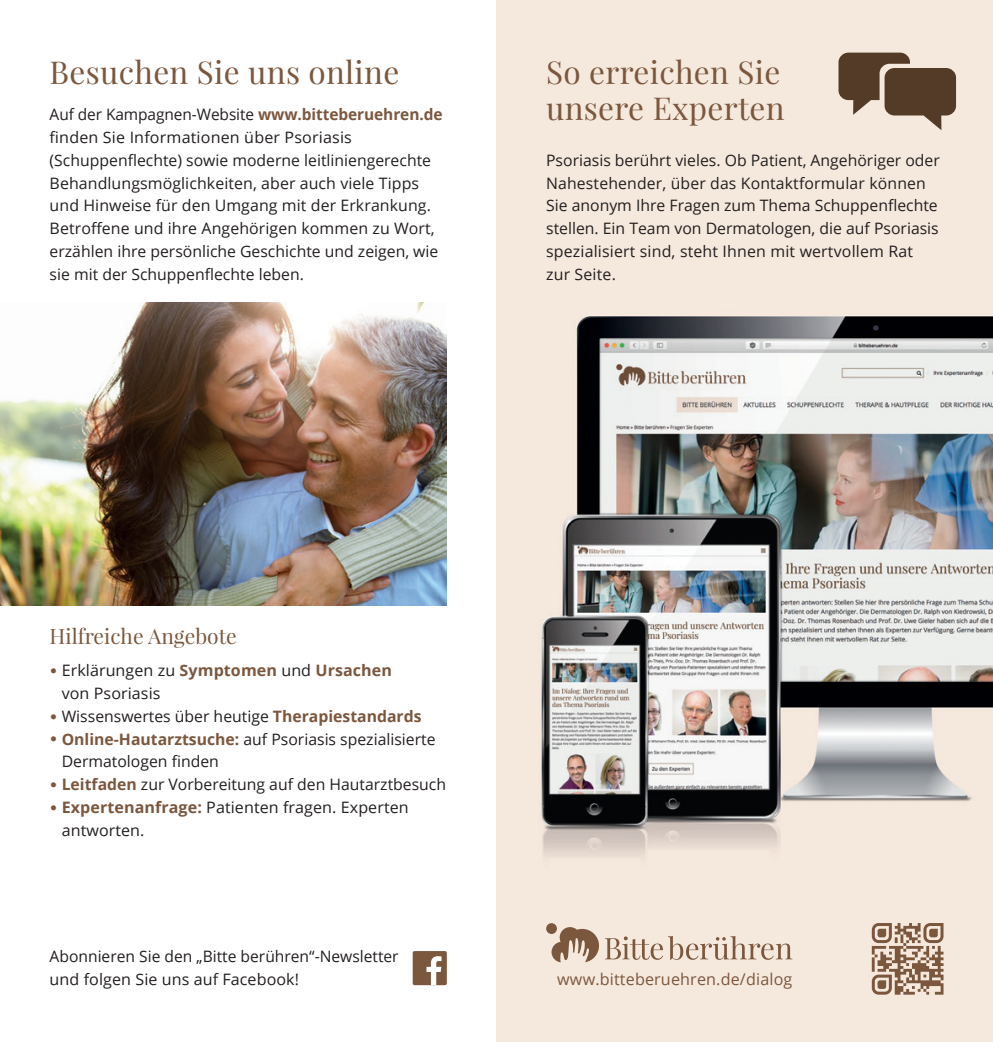
<style>
.page{position:relative;width:993px;height:1042px;background:#fff}
.page>*{position:absolute;margin:0;border:0;box-sizing:border-box;transform-origin:0 0}
.t1{font:31.5px/36.8px "Playfair Display";letter-spacing:.01em;color:#7b573e}
.t2{font:21px "Playfair Display";color:#7b573e}
.t3{font:16.1px "Open Sans";letter-spacing:.01em;color:#7b573e}
.t4{font:15.75px/22.8px "Open Sans";color:#231f20}
.s1{font-weight:700;color:#7b573e}
.s2{font-family:"Helvetica Neue";font-size:22.75px;color:#7b573e}
</style>
<div class="page">
<div style="left:496px;top:0;width:496px;height:1042px;background:#f5e9dd"></div>
<img style="left:541px;top:316px;width:451px;height:541px">
<svg style="left:838px;top:53px;width:117px;height:77px"></svg>
<div style="left:546px;top:923px;width:10px;height:11px;background:#7b573e;border-radius:50%"></div>
<svg style="left:551px;top:927px;width:241px;height:35px"></svg>
<svg style="left:871px;top:923px;width:72px;height:71px"></svg>
<div style="left:412px;top:951px;width:34px;height:34px;background:#7b573e;border-radius:2px"></div>
<svg style="left:426px;top:956px;width:15px;height:29px"></svg>
<img style="left:0;top:303px;width:446px;height:302px">
<h1 class="t1" style="left:50px;top:53px;width:351px">Besuchen Sie uns online</h1>
<p class="t4" style="left:50px;top:103px;width:394px">Auf der Kampagnen-Website <span class="s1">www.bitteberuehren.de </span>finden Sie Informationen über Psoriasis (Schuppenflechte) sowie moderne leitliniengerechte Behandlungsmöglichkeiten, aber auch viele Tipps und Hinweise für den Umgang mit der Erkrankung.<br>Betroffene und ihre Angehörigen kommen zu Wort, erzählen ihre persönliche Geschichte und zeigen, wie sie mit der Schuppenflechte leben.</p>
<h1 class="t1" style="left:546px;top:53px;width:240px">So erreichen Sie unsere Experten</h1>
<p class="t4" style="left:546px;top:148px;width:395px">Psoriasis berührt vieles. Ob Patient, Angehöriger oder Nahestehender, über das Kontaktformular können Sie anonym Ihre Fragen zum Thema Schuppenflechte stellen. Ein Team von Dermatologen, die auf Psoriasis spezialisiert sind, steht Ihnen mit wertvollem Rat zur Seite.</p>
<h2 class="t2" style="left:50px;top:623px;width:189px">Hilfreiche Angebote</h2>
<p class="t4" style="left:62px;top:659px;width:332px;text-indent:-12px"><span class="s2">•</span> Erklärungen zu <span class="s1">Symptomen</span> und <span class="s1">Ursachen </span>von Psoriasis</p>
<p class="t4" style="left:50px;top:704px;width:373px"><span class="s2">•</span> Wissenswertes über heutige <span class="s1">Therapiestandards</span></p>
<p class="t4" style="left:62px;top:727px;width:375px;text-indent:-12px"><span class="s2">•</span> <span class="s1">Online-Hautarztsuche:</span> auf Psoriasis spezialisierte<br>Dermatologen finden</p>
<p class="t4" style="left:50px;top:773px;width:398px"><span class="s2">•</span> <span class="s1">Leitfaden</span> zur Vorbereitung auf den Hautarztbesuch</p>
<p class="t4" style="left:62px;top:795px;width:348px;text-indent:-12px"><span class="s2">•</span> <span class="s1">Expertenanfrage:</span> Patienten fragen. Experten antworten.</p>
<p class="t4" style="left:50px;top:945px;width:350px">Abonnieren Sie den „Bitte berühren“-Newsletter und folgen Sie uns auf Facebook!</p>
<p class="t3" style="left:557px;top:968px;width:236px">www.bitteberuehren.de/dialog</p>
</div>
